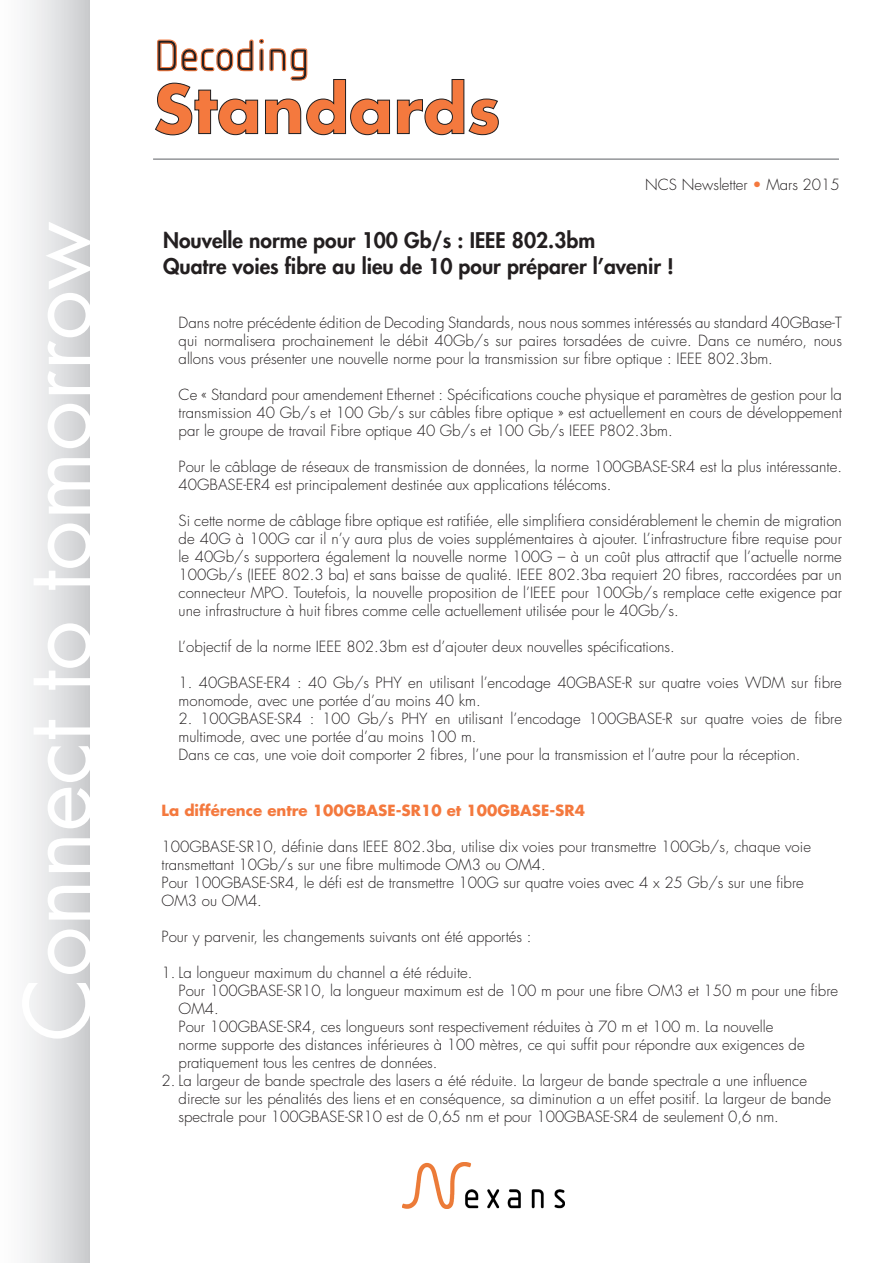
<style>
.page{position:relative;width:893px;height:1263px;background:#fff}
.page>*{position:absolute;margin:0;border:0;box-sizing:border-box;transform-origin:0 0}
.t1{font:90px "Futura Std";color:#fff}
.t2{font:700 65.1px "Futura Std";color:#f4793e}
.t3{font:45.9px "Isonorm LT";color:#231f20}
.t4{font:800 21px "Futura Std";color:#231f20}
.t5{font:300 15px/18px "Futura Std";color:#231f20}
.t6{font:700 15px "Futura Std";color:#f4793e}
.s1{color:#f4793e}
</style>
<div class="page">
<div style="left:0;top:0;width:90px;height:1263px;background:linear-gradient(to right,#fff,#cdcfd1)"></div>
<img style="left:403px;top:1163px;width:161px;height:45px">
<svg style="left:155px;top:38px;width:344px;height:98px"></svg>
<hr style="left:153px;top:158px;width:686px;height:2px;background:#939598">
<p class="t1" style="left:1px;top:1041px;width:822px;rotate:-90deg">Connect to tomorrow</p>
<p class="t3" style="left:154px;top:30px;width:158px">Decoding</p>
<p class="t2" style="left:154px;top:66px;width:349px">Standards</p>
<p class="t5" style="left:645px;top:176px;width:196px">NCS Newsletter <span class="s1">•</span> Mars 2015</p>
<p class="t4" style="left:163px;top:227px;width:434px">Nouvelle norme pour 100 Gb/s : IEEE 802.3bm</p>
<p class="t4" style="left:163px;top:253px;width:512px">Quatre voies fibre au lieu de 10 pour préparer l’avenir !</p>
<p class="t5" style="left:179px;top:314px;width:665px;text-align:justify">Dans notre précédente édition de Decoding Standards, nous nous sommes intéressés au standard 40GBase-T qui normalisera prochainement le débit 40Gb/s sur paires torsadées de cuivre. Dans ce numéro, nous allons vous présenter une nouvelle norme pour la transmission sur fibre optique : IEEE 802.3bm.</p>
<p class="t5" style="left:179px;top:386px;width:665px;text-align:justify">Ce « Standard pour amendement Ethernet : Spécifications couche physique et paramètres de gestion pour la transmission 40 Gb/s et 100 Gb/s sur câbles fibre optique » est actuellement en cours de développement par le groupe de travail Fibre optique 40 Gb/s et 100 Gb/s IEEE P802.3bm.</p>
<p class="t5" style="left:179px;top:458px;width:665px">Pour le câblage de réseaux de transmission de données, la norme 100GBASE-SR4 est la plus intéressante.<br>40GBASE-ER4 est principalement destinée aux applications télécoms.</p>
<p class="t5" style="left:179px;top:512px;width:665px;text-align:justify">Si cette norme de câblage fibre optique est ratifiée, elle simplifiera considérablement le chemin de migration de 40G à 100G car il n’y aura plus de voies supplémentaires à ajouter. L’infrastructure fibre requise pour le 40Gb/s supportera également la nouvelle norme 100G – à un coût plus attractif que l’actuelle norme 100Gb/s (IEEE 802.3 ba) et sans baisse de qualité. IEEE 802.3ba requiert 20 fibres, raccordées par un connecteur MPO. Toutefois, la nouvelle proposition de l’IEEE pour 100Gb/s remplace cette exigence par une infrastructure à huit fibres comme celle actuellement utilisée pour le 40Gb/s.</p>
<p class="t5" style="left:179px;top:638px;width:498px">L’objectif de la norme IEEE 802.3bm est d’ajouter deux nouvelles spécifications.</p>
<p class="t5" style="left:179px;top:674px;width:665px">1. 40GBASE-ER4 : 40 Gb/s PHY en utilisant l’encodage 40GBASE-R sur quatre voies WDM sur fibre monomode, avec une portée d’au moins 40 km.</p>
<p class="t5" style="left:179px;top:710px;width:665px">2. 100GBASE-SR4 : 100 Gb/s PHY en utilisant l’encodage 100GBASE-R sur quatre voies de fibre multimode, avec une portée d’au moins 100 m.</p>
<p class="t5" style="left:179px;top:746px;width:623px">Dans ce cas, une voie doit comporter 2 fibres, l’une pour la transmission et l’autre pour la réception.</p>
<p class="t6" style="left:162px;top:800px;width:425px">La différence entre 100GBASE-SR10 et 100GBASE-SR4</p>
<p class="t5" style="left:162px;top:838px;width:651px">100GBASE-SR10, définie dans IEEE 802.3ba, utilise dix voies pour transmettre 100Gb/s, chaque voie transmettant 10Gb/s sur une fibre multimode OM3 ou OM4.</p>
<p class="t5" style="left:162px;top:874px;width:644px">Pour 100GBASE-SR4, le défi est de transmettre 100G sur quatre voies avec 4 x 25 Gb/s sur une fibre<br>OM3 ou OM4.</p>
<p class="t5" style="left:162px;top:928px;width:371px">Pour y parvenir, les changements suivants ont été apportés :</p>
<p class="t5" style="left:179px;top:964px;width:661px;text-indent:-17px">1. La longueur maximum du channel a été réduite.<br>Pour 100GBASE-SR10, la longueur maximum est de 100 m pour une fibre OM3 et 150 m pour une fibre OM4.<br>Pour 100GBASE-SR4, ces longueurs sont respectivement réduites à 70 m et 100 m. La nouvelle<br>norme supporte des distances inférieures à 100 mètres, ce qui suffit pour répondre aux exigences de pratiquement tous les centres de données.</p>
<p class="t5" style="left:179px;top:1072px;width:654px;text-indent:-17px">2. La largeur de bande spectrale des lasers a été réduite. La largeur de bande spectrale a une influence directe sur les pénalités des liens et en conséquence, sa diminution a un effet positif. La largeur de bande spectrale pour 100GBASE-SR10 est de 0,65 nm et pour 100GBASE-SR4 de seulement 0,6 nm.</p>
</div>
